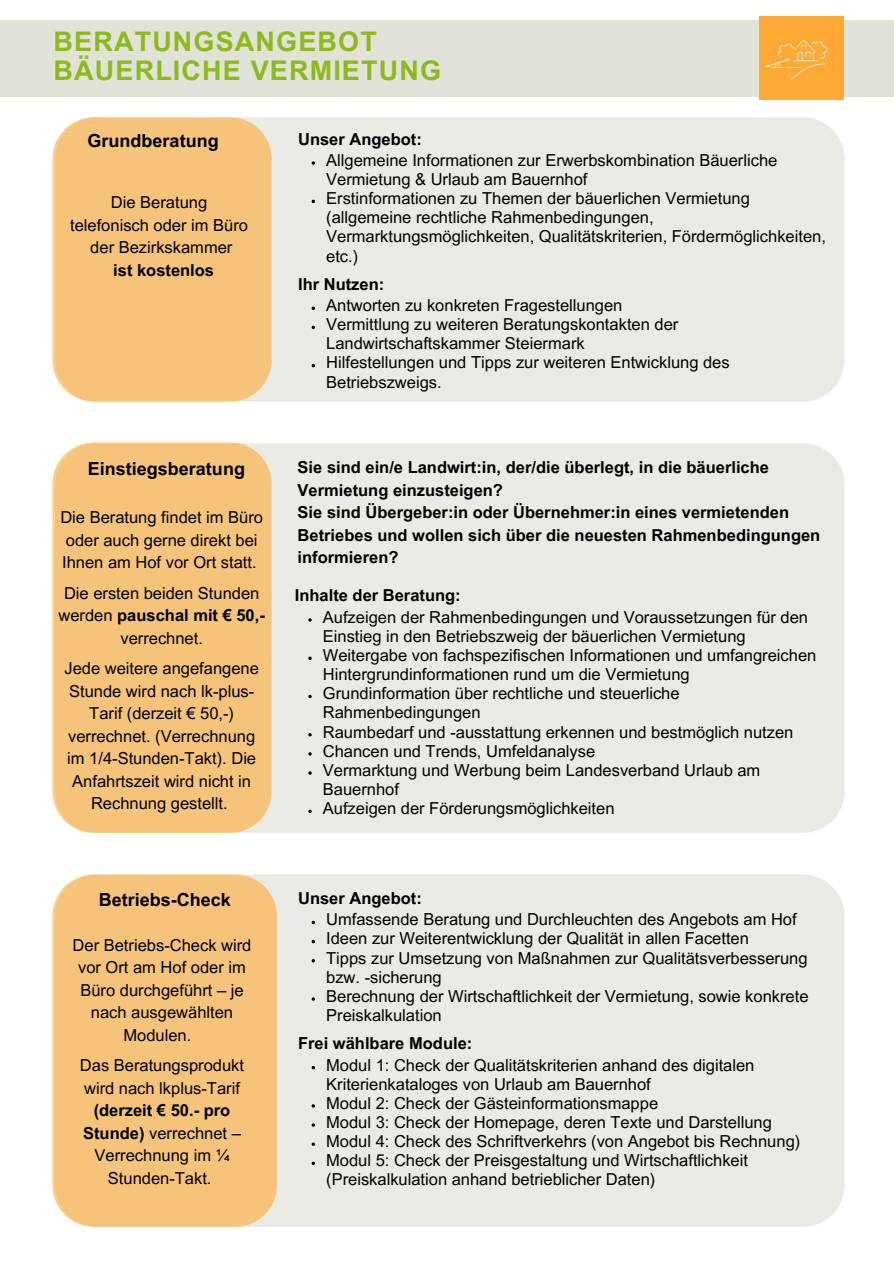
<style>
.page{position:relative;width:894px;height:1264px;background:#fff}
.page>*{position:absolute;margin:0;border:0;box-sizing:border-box;transform-origin:0 0}
.t1{font:700 27px/28.2px "Arial MT Pro";letter-spacing:.04em;color:#8eb91a}
.t2{font:700 18px "Arial MT Pro";color:#000}
.t3{font:16.5px/22.5px "Arial MT Pro";color:#000}
.t4{font:700 16.5px/22.5px "Arial MT Pro";color:#000}
.s1{font-weight:700}
</style>
<div class="page">
<div style="left:0;top:21px;width:893px;height:76px;background:#e0e2d7"></div>
<div style="left:271px;top:117px;width:573px;height:284px;background:#e9eae3"></div>
<div style="left:759px;top:16px;width:84px;height:83px;background:#fdaa34"></div>
<div style="left:52px;top:117px;width:219px;height:284px;background:#f5c37a"></div>
<svg style="left:311px;top:161px;width:4px;height:4px"></svg>
<svg style="left:311px;top:200px;width:4px;height:3px"></svg>
<svg style="left:311px;top:306px;width:4px;height:4px"></svg>
<svg style="left:311px;top:326px;width:4px;height:3px"></svg>
<svg style="left:311px;top:364px;width:4px;height:3px"></svg>
<div style="left:271px;top:443px;width:573px;height:389px;background:#e9eae3"></div>
<div style="left:277px;top:874px;width:567px;height:352px;background:#e9eae3"></div>
<div style="left:52px;top:442px;width:219px;height:390px;background:#f5c37a"></div>
<div style="left:52px;top:874px;width:225px;height:352px;background:#f5c37a"></div>
<svg style="left:308px;top:656px;width:3px;height:4px"></svg>
<svg style="left:308px;top:694px;width:3px;height:4px"></svg>
<svg style="left:308px;top:809px;width:3px;height:4px"></svg>
<svg style="left:311px;top:920px;width:4px;height:4px"></svg>
<svg style="left:311px;top:939px;width:4px;height:4px"></svg>
<svg style="left:311px;top:959px;width:4px;height:3px"></svg>
<svg style="left:311px;top:997px;width:4px;height:3px"></svg>
<svg style="left:311px;top:1065px;width:4px;height:4px"></svg>
<svg style="left:311px;top:1104px;width:4px;height:3px"></svg>
<svg style="left:311px;top:1123px;width:4px;height:3px"></svg>
<svg style="left:311px;top:1142px;width:4px;height:3px"></svg>
<svg style="left:311px;top:1161px;width:4px;height:3px"></svg>
<p class="t1" style="left:54px;top:31px;width:389px">BERATUNGSANGEBOT<br>BÄUERLICHE VERMIETUNG</p>
<p class="t2" style="left:88px;top:133px;width:133px">Grundberatung</p>
<p class="t3" style="left:111px;top:193px;width:98px">Die Beratung</p>
<p class="t3" style="left:70px;top:216px;width:179px">telefonisch oder im Büro</p>
<h2 class="t3" style="left:90px;top:238px;width:143px">der Bezirkskammer</h2>
<p class="t4" style="left:113px;top:261px;width:102px">ist kostenlos</p>
<p class="t2" style="left:88px;top:462px;width:159px">Einstiegsberatung</p>
<p class="t3" style="left:60px;top:508px;width:204px">Die Beratung findet im Büro oder auch gerne direkt bei<br>Ihnen am Hof vor Ort statt.</p>
<p class="t3" style="left:58px;top:584px;width:208px;text-align:center">Die ersten beiden Stunden werden <span class="s1">pauschal mit € 50,- </span>verrechnet.</p>
<p class="t3" style="left:64px;top:659px;width:196px;text-align:center">Jede weitere angefangene<br>Stunde wird nach lk-plus-<br>Tarif (derzeit € 50,-) verrechnet. (Verrechnung im 1/4-Stunden-Takt). Die<br>Anfahrtszeit wird nicht in<br>Rechnung gestellt.</p>
<h1 class="t4" style="left:298px;top:129px;width:125px">Unser Angebot:</h1>
<h2 class="t3" style="left:326px;top:152px;width:452px;line-height:19.2px">Allgemeine Informationen zur Erwerbskombination Bäuerliche<br>Vermietung &amp; Urlaub am Bauernhof</h2>
<p class="t3" style="left:326px;top:191px;width:501px;line-height:19.2px">Erstinformationen zu Themen der bäuerlichen Vermietung (allgemeine rechtliche Rahmenbedingungen, Vermarktungsmöglichkeiten, Qualitätskriterien, Fördermöglichkeiten, etc.)</p>
<p class="t4" style="left:298px;top:275px;width:88px">Ihr Nutzen:</p>
<p class="t3" style="left:326px;top:296px;width:298px">Antworten zu konkreten Fragestellungen</p>
<p class="t3" style="left:326px;top:317px;width:353px;line-height:19.2px">Vermittlung zu weiteren Beratungskontakten der<br>Landwirtschaftskammer Steiermark</p>
<h2 class="t3" style="left:326px;top:355px;width:405px;line-height:19.2px">Hilfestellungen und Tipps zur weiteren Entwicklung des<br>Betriebszweigs.</h2>
<p class="t4" style="left:297px;top:458px;width:524px">Sie sind ein/e Landwirt:in, der/die überlegt, in die bäuerliche Vermietung einzusteigen?<br>Sie sind Übergeber:in oder Übernehmer:in eines vermietenden Betriebes und wollen sich über die neuesten Rahmenbedingungen informieren?</p>
<p class="t4" style="left:295px;top:586px;width:167px">Inhalte der Beratung:</p>
<h2 class="t3" style="left:323px;top:609px;width:486px;line-height:19.2px">Aufzeigen der Rahmenbedingungen und Voraussetzungen für den<br>Einstieg in den Betriebszweig der bäuerlichen Vermietung</h2>
<p class="t3" style="left:323px;top:647px;width:495px;line-height:19.2px">Weitergabe von fachspezifischen Informationen und umfangreichen<br>Hintergrundinformationen rund um die Vermietung</p>
<p class="t3" style="left:323px;top:686px;width:358px;line-height:19.2px">Grundinformation über rechtliche und steuerliche<br>Rahmenbedingungen</p>
<p class="t3" style="left:323px;top:722px;width:472px">Raumbedarf und -ausstattung erkennen und bestmöglich nutzen</p>
<h2 class="t3" style="left:323px;top:741px;width:274px">Chancen und Trends, Umfeldanalyse</h2>
<h2 class="t3" style="left:323px;top:762px;width:439px;line-height:19.2px">Vermarktung und Werbung beim Landesverband Urlaub am<br>Bauernhof</h2>
<p class="t3" style="left:323px;top:799px;width:293px">Aufzeigen der Förderungsmöglichkeiten</p>
<p class="t2" style="left:99px;top:893px;width:134px">Betriebs-Check</p>
<p class="t4" style="left:298px;top:888px;width:125px">Unser Angebot:</p>
<h2 class="t3" style="left:326px;top:910px;width:472px">Umfassende Beratung und Durchleuchten des Angebots am Hof</h2>
<p class="t3" style="left:326px;top:929px;width:424px">Ideen zur Weiterentwicklung der Qualität in allen Facetten</p>
<p class="t3" style="left:326px;top:950px;width:483px;line-height:19.2px">Tipps zur Umsetzung von Maßnahmen zur Qualitätsverbesserung bzw. -sicherung</p>
<p class="t3" style="left:326px;top:988px;width:484px;line-height:19.2px">Berechnung der Wirtschaftlichkeit der Vermietung, sowie konkrete<br>Preiskalkulation</p>
<p class="t4" style="left:298px;top:1034px;width:176px">Frei wählbare Module:</p>
<h2 class="t3" style="left:326px;top:1057px;width:429px;line-height:19.2px">Modul 1: Check der Qualitätskriterien anhand des digitalen<br>Kriterienkataloges von Urlaub am Bauernhof</h2>
<p class="t3" style="left:326px;top:1093px;width:333px">Modul 2: Check der Gästeinformationsmappe</p>
<p class="t3" style="left:326px;top:1112px;width:447px">Modul 3: Check der Homepage, deren Texte und Darstellung</p>
<p class="t3" style="left:326px;top:1131px;width:475px">Modul 4: Check des Schriftverkehrs (von Angebot bis Rechnung)</p>
<p class="t3" style="left:326px;top:1152px;width:423px;line-height:19.2px">Modul 5: Check der Preisgestaltung und Wirtschaftlichkeit (Preiskalkulation anhand betrieblicher Daten)</p>
<p class="t3" style="left:73px;top:935px;width:180px;text-align:center">Der Betriebs-Check wird vor Ort am Hof oder im<br>Büro durchgeführt – je nach ausgewählten<br>Modulen.</p>
<h2 class="t3" style="left:80px;top:1056px;width:166px;text-align:center">Das Beratungsprodukt wird nach lkplus-Tarif <span class="s1">(derzeit € 50.- pro<br>Stunde)</span> verrechnet –<br>Verrechnung im ¼<br>Stunden-Takt.</h2>
</div>
